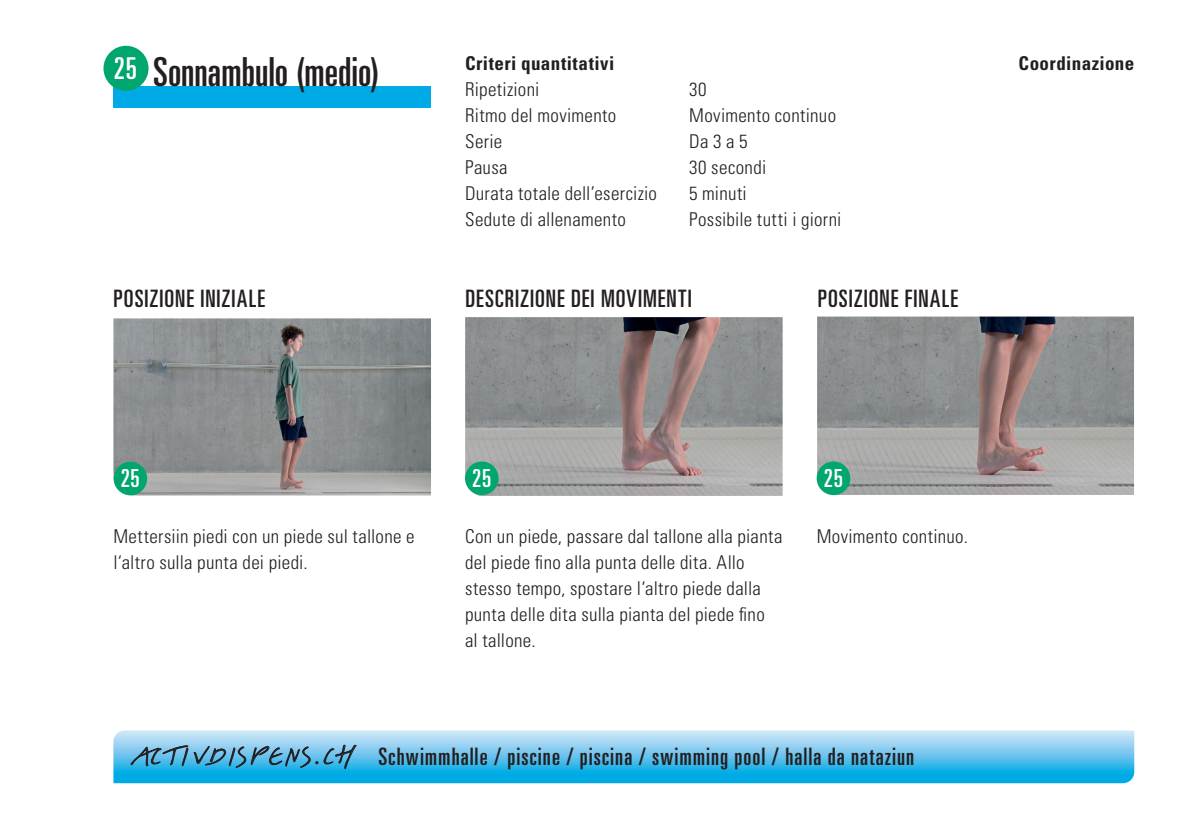
<style>
.page{position:relative;width:1191px;height:840px;background:#fff}
.page>*{position:absolute;margin:0;border:0;box-sizing:border-box;transform-origin:0 0}
.t1{font:ultra-condensed 40px "Univers LT Std";color:#231f20}
.t2{font:ultra-condensed 30px "Univers LT Std";color:#fff}
.t3{font:ultra-condensed 24.8px "Univers LT Std";color:#fff}
.t4{font:ultra-condensed 24px "Univers LT Std";letter-spacing:.045em;color:#231f20}
.t5{font:300 condensed 19px/26px "Univers LT Std";letter-spacing:.015em;color:#231f20}
.t6{font:700 condensed 19px "Univers LT Std";letter-spacing:.025em;color:#231f20}
.s1{font-family:"Belle LT Pro";font-stretch:normal}
</style>
<div class="page">
<svg style="left:113px;top:730px;width:1021px;height:52px;background:#62c4ed"></svg>
<div style="left:114px;top:85px;width:317px;height:22px;background:#00abe5"></div>
<img style="left:113px;top:318px;width:318px;height:177px">
<img style="left:465px;top:317px;width:317px;height:178px">
<div style="left:465px;top:461px;width:33px;height:34px;background:#00a66e;border-radius:50%"></div>
<img style="left:817px;top:316px;width:317px;height:178px">
<div style="left:816px;top:461px;width:34px;height:34px;background:#00a66e;border-radius:50%"></div>
<div style="left:103px;top:46px;width:45px;height:45px;background:#00a66e;border-radius:50%"></div>
<div style="left:114px;top:461px;width:33px;height:34px;background:#00a66e;border-radius:50%"></div>
<h2 class="t2" style="left:114px;top:51px;width:25px">25</h2>
<h1 class="t1" style="left:153px;top:49px;width:228px">Sonnambulo (medio)</h1>
<p class="t6" style="left:465px;top:52px;width:151px">Criteri quantitativi</p>
<p class="t5" style="left:465px;top:77px;width:76px">Ripetizioni</p>
<p class="t5" style="left:689px;top:77px;width:19px">30</p>
<p class="t5" style="left:465px;top:103px;width:153px">Ritmo del movimento</p>
<p class="t5" style="left:689px;top:103px;width:149px">Movimento continuo</p>
<p class="t5" style="left:465px;top:129px;width:39px">Serie</p>
<p class="t5" style="left:689px;top:129px;width:60px">Da 3 a 5</p>
<p class="t5" style="left:465px;top:155px;width:44px">Pausa</p>
<p class="t5" style="left:689px;top:155px;width:79px">30 secondi</p>
<p class="t5" style="left:465px;top:181px;width:193px">Durata totale dell’esercizio</p>
<p class="t5" style="left:689px;top:181px;width:59px">5 minuti</p>
<p class="t5" style="left:465px;top:207px;width:162px">Sedute di allenamento</p>
<p class="t5" style="left:689px;top:207px;width:154px">Possibile tutti i giorni</p>
<p class="t6" style="left:1018px;top:52px;width:117px">Coordinazione</p>
<p class="t4" style="left:113px;top:284px;width:153px">POSIZIONE INIZIALE</p>
<p class="t4" style="left:465px;top:284px;width:228px">DESCRIZIONE DEI MOVIMENTI</p>
<p class="t4" style="left:817px;top:284px;width:142px">POSIZIONE FINALE</p>
<h3 class="t3" style="left:121px;top:464px;width:21px">25</h3>
<p class="t5" style="left:113px;top:523px;width:303px">Mettersiin piedi con un piede sul tallone e l‘altro sulla punta dei piedi.</p>
<h3 class="t3" style="left:472px;top:464px;width:21px">25</h3>
<h3 class="t3" style="left:823px;top:464px;width:21px">25</h3>
<p class="t5" style="left:465px;top:523px;width:319px">Con un piede, passare dal tallone alla pianta del piede fino alla punta delle dita. Allo stesso tempo, spostare l‘altro piede dalla punta delle dita sulla pianta del piede fino<br>al tallone.</p>
<p class="t5" style="left:816px;top:523px;width:153px">Movimento continuo.</p>
<p class="t4" style="left:134px;top:742px;width:781px"><span class="s1">activdispens.ch</span> Schwimmhalle / piscine / piscina / swimming pool / halla da nataziun</p>
</div>
